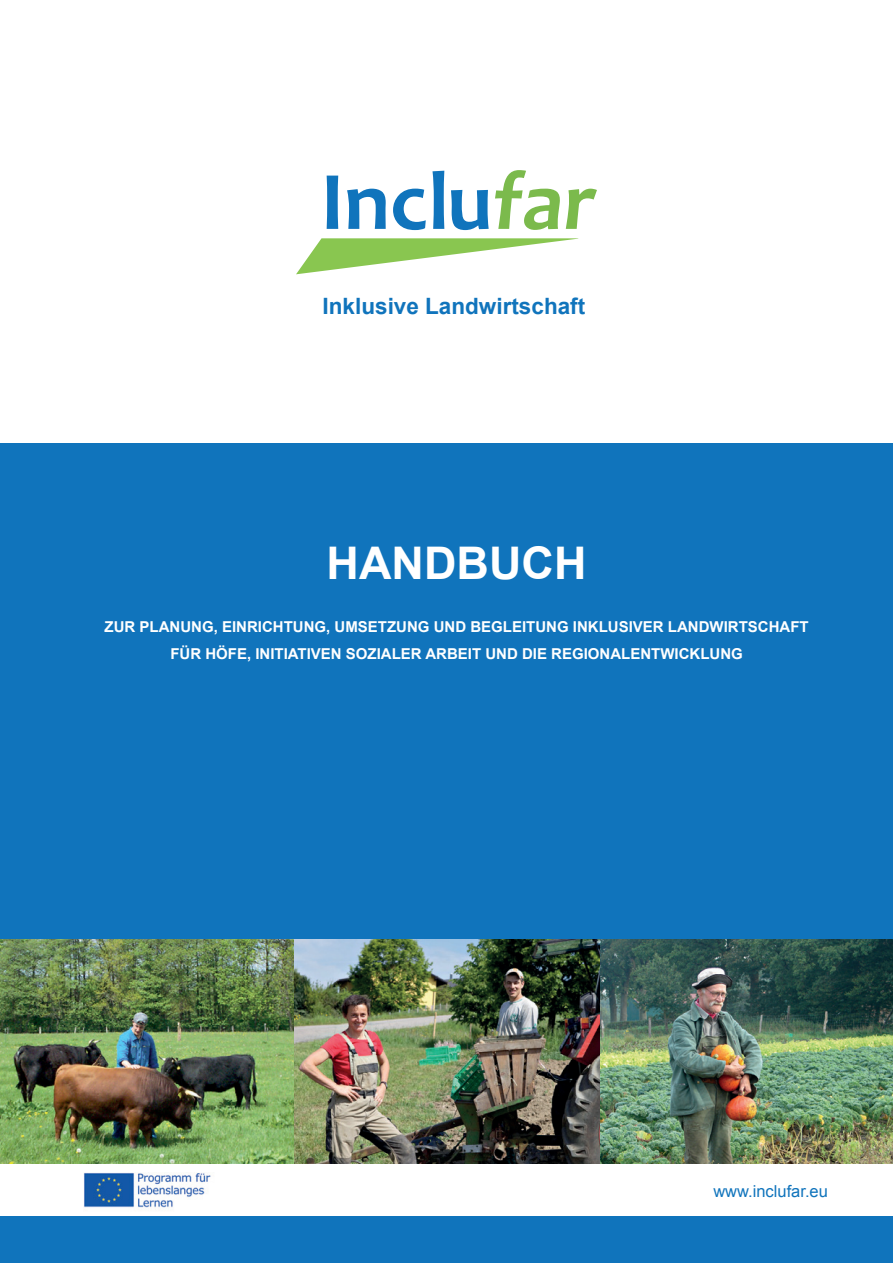
<style>
.page{position:relative;width:893px;height:1263px;background:#fff}
.page>*{position:absolute;margin:0;border:0;box-sizing:border-box;transform-origin:0 0}
.t1{font:700 45px "Arial";color:#fff}
.t2{font:700 22.5px "Arial";color:#1074bc}
.t3{font:16.5px "Arial";color:#1074bc}
.t4{font:700 15px/26.5px "Arial";color:#fff;text-align:center}
</style>
<div class="page">
<div style="left:0;top:443px;width:893px;height:820px;background:#1074bc"></div>
<img style="left:0;top:940px;width:893px;height:224px">
<div style="left:0;top:1164px;width:893px;height:51px;background:#fff"></div>
<img style="left:84px;top:1172px;width:127px;height:36px">
<svg style="left:296px;top:238px;width:282px;height:36px"></svg>
<svg style="left:327px;top:176px;width:11px;height:53px"></svg>
<svg style="left:347px;top:189px;width:39px;height:40px"></svg>
<svg style="left:393px;top:189px;width:33px;height:41px"></svg>
<svg style="left:432px;top:171px;width:12px;height:58px"></svg>
<svg style="left:451px;top:190px;width:38px;height:40px"></svg>
<svg style="left:495px;top:170px;width:65px;height:60px"></svg>
<svg style="left:566px;top:189px;width:31px;height:40px"></svg>
<h2 class="t2" style="left:323px;top:291px;width:264px">Inklusive Landwirtschaft</h2>
<h1 class="t1" style="left:327px;top:533px;width:261px">HANDBUCH</h1>
<p class="t4" style="left:105px;top:614px;width:706px">ZUR PLANUNG, EINRICHTUNG, UMSETZUNG UND BEGLEITUNG INKLUSIVER LANDWIRTSCHAFT<br>FÜR HÖFE, INITIATIVEN SOZIALER ARBEIT UND DIE REGIONALENTWICKLUNG</p>
<p class="t3" style="left:713px;top:1180px;width:116px">www.inclufar.eu</p>
</div>
